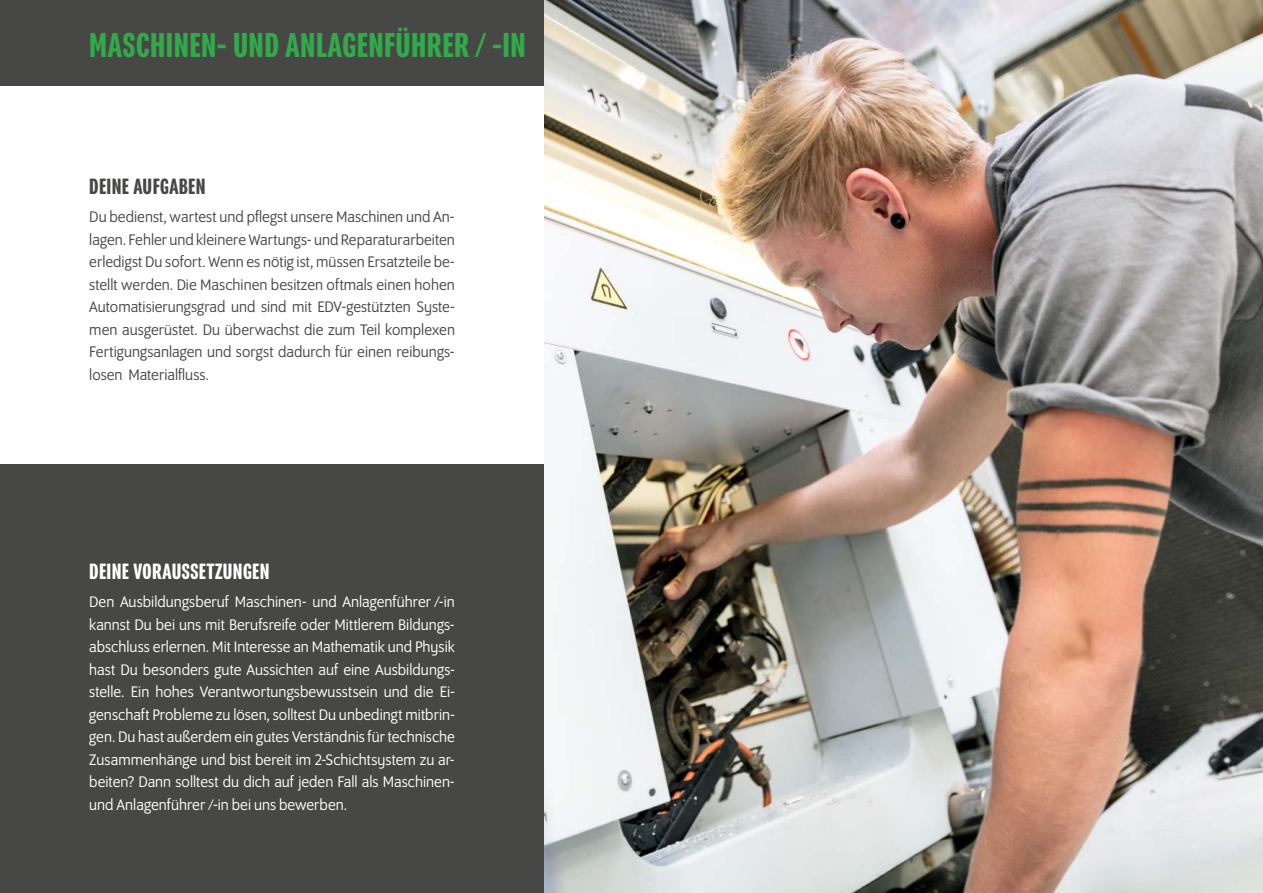
<style>
.page{position:relative;width:1263px;height:893px;background:#fff}
.page>*{position:absolute;margin:0;border:0;box-sizing:border-box;transform-origin:0 0}
.t1{font:500 37.5px "Program Nar OT";letter-spacing:.015em;color:#31aa49}
.t2{font:500 24px "Program Nar OT";letter-spacing:.015em;color:#fff}
.t3{font:500 24px "Program Nar OT";letter-spacing:.015em;color:#474746}
.t4{font:16.5px/22.5px "Program OT";color:#fff;text-align:justify}
.t5{font:16.5px/22.5px "Program OT";color:#474746;text-align:justify}
</style>
<div class="page">
<div style="left:0;top:465px;width:553px;height:428px;background:#474746"></div>
<div style="left:0;top:0;width:631px;height:85px;background:#474746"></div>
<img style="left:544px;top:0;width:719px;height:893px">
<h1 class="t1" style="left:89px;top:30px;width:438px">MASCHINEN- UND ANLAGENFÜHRER / -IN</h1>
<h2 class="t3" style="left:89px;top:177px;width:118px">DEINE AUFGABEN</h2>
<p class="t5" style="left:89px;top:207px;width:367px">Du bedienst, wartest und pflegst unsere Maschinen und An&shy;lagen. Fehler und kleinere Wartungs- und Reparaturarbeiten erledigst Du sofort. Wenn es nötig ist, müssen Ersatzteile be&shy;stellt werden. Die Maschinen besitzen oftmals einen hohen Automatisierungsgrad und sind mit EDV-gestützten Syste&shy;men ausgerüstet. Du überwachst die zum Teil komplexen Fertigungsanlagen und sorgst dadurch für einen reibungs&shy;losen Materialfluss.</p>
<h2 class="t2" style="left:89px;top:562px;width:182px">DEINE VORAUSSETZUNGEN</h2>
<p class="t4" style="left:89px;top:592px;width:367px">Den Ausbildungsberuf Maschinen- und Anlagenführer /-in kannst Du bei uns mit Berufsreife oder Mittlerem Bildungs&shy;abschluss erlernen. Mit Interesse an Mathematik und Physik hast Du besonders gute Aussichten auf eine Ausbildungs&shy;stelle. Ein hohes Verantwortungsbewusstsein und die Ei&shy;genschaft Probleme zu lösen, solltest Du unbedingt mitbrin&shy;gen. Du hast außerdem ein gutes Verständnis für technische Zusammenhänge und bist bereit im 2-Schichtsystem zu ar&shy;beiten? Dann solltest du dich auf jeden Fall als Maschinen&shy;und Anlagenführer /-in bei uns bewerben.</p>
</div>
